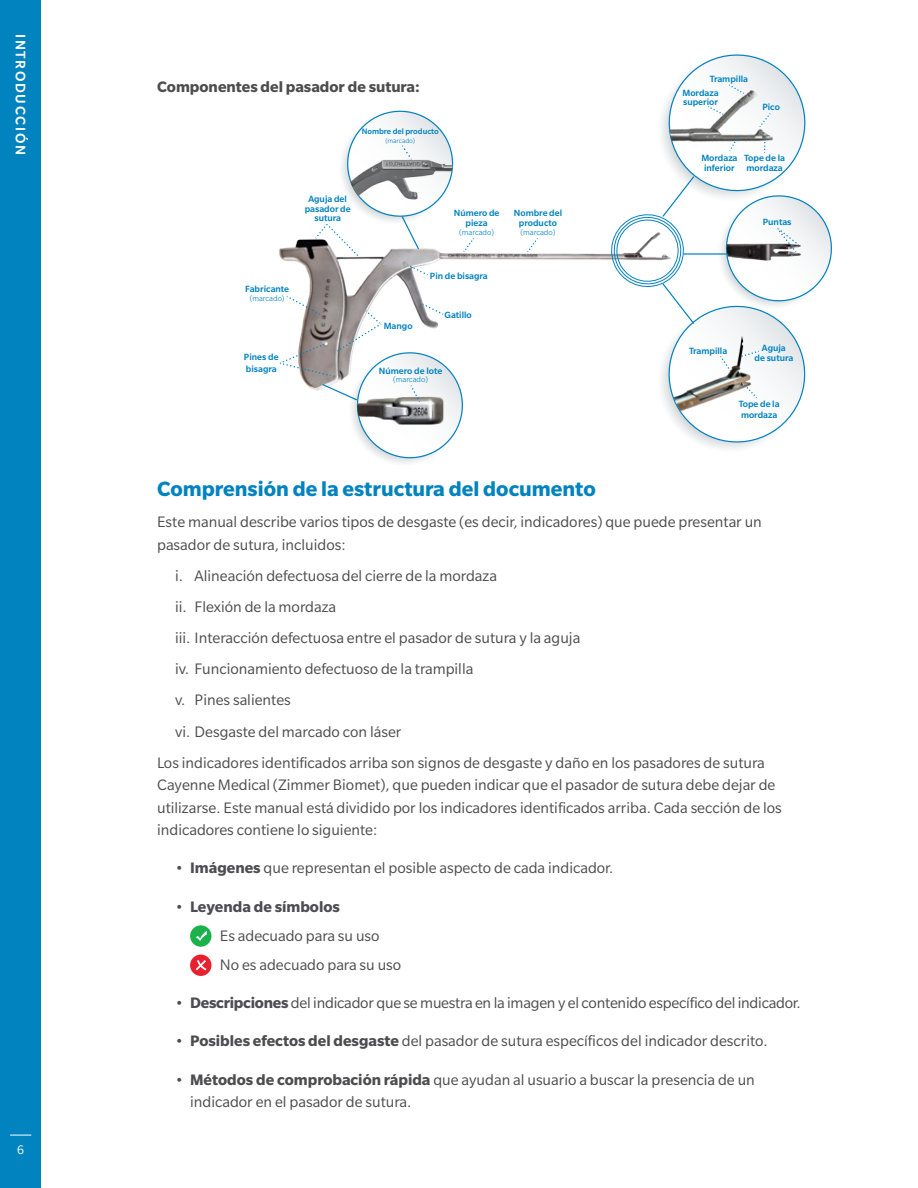
<style>
.page{position:relative;width:918px;height:1188px;background:#fff}
.page>*{position:absolute;margin:0;border:0;box-sizing:border-box;transform-origin:0 0}
.t1{font:700 22.5px "Slate Pro";color:#0083bf}
.t2{font:16.5px/22.5px "Slate Pro";color:#4d4d4f}
.t3{font:700 16.5px "Slate Pro";color:#4d4d4f}
.t4{font:500 15px "Slate Pro";letter-spacing:.11em;color:#fff}
.t5{font:13.5px "Slate Pro";color:#fff}
.t6{font:500 9.75px/9.3px "Slate Pro";color:#0082be}
.t7{font:300 8.55px "Slate Pro";color:#0082be}
.t8{font:500 8.55px "Slate Pro";color:#0082be}
.t9{font:300 7.35px "Slate Pro";color:#0082be}
.s1{font-weight:700}
</style>
<div class="page">
<div style="left:0;top:0;width:41px;height:1188px;background:#0083bf"></div>
<svg style="left:10px;top:1135px;width:21px;height:1px"></svg>
<img style="left:279px;top:239px;width:328px;height:125px">
<svg style="left:315px;top:110px;width:159px;height:148px"></svg>
<svg style="left:527px;top:238px;width:11px;height:14px"></svg>
<svg style="left:607px;top:54px;width:225px;height:395px"></svg>
<svg style="left:408px;top:264px;width:20px;height:12px"></svg>
<svg style="left:280px;top:296px;width:190px;height:167px"></svg>
<div style="left:190px;top:925px;width:21px;height:22px;background:#1cb24b;border-radius:50%"></div>
<svg style="left:196px;top:931px;width:11px;height:10px"></svg>
<div style="left:190px;top:955px;width:21px;height:21px;background:#e8212e;border-radius:50%"></div>
<svg style="left:196px;top:960px;width:10px;height:10px"></svg>
<p class="t4" style="left:29px;top:34px;width:122px;rotate:90deg">INTRODUCCIÓN</p>
<p class="t5" style="left:17px;top:1143px;width:8px">6</p>
<p class="t3" style="left:157px;top:78px;width:264px">Componentes del pasador de sutura:</p>
<p class="t8" style="left:362px;top:127px;width:79px">Nombre del producto</p>
<p class="t9" style="left:385px;top:137px;width:31px">(marcado)</p>
<p class="t6" style="left:305px;top:194px;width:48px;line-height:9.8px;text-align:center">Aguja del pasador de sutura</p>
<p class="t6" style="left:245px;top:284px;width:46px">Fabricante</p>
<p class="t7" style="left:250px;top:294px;width:36px">(marcado)</p>
<p class="t6" style="left:244px;top:351px;width:36px;line-height:11.9px">Pines de bisagra</p>
<p class="t6" style="left:454px;top:209px;width:47px;text-align:center">Número de pieza</p>
<p class="t7" style="left:459px;top:227px;width:36px">(marcado)</p>
<p class="t6" style="left:430px;top:271px;width:59px">Pin de bisagra</p>
<p class="t6" style="left:384px;top:321px;width:30px">Mango</p>
<p class="t6" style="left:445px;top:310px;width:29px">Gatillo</p>
<p class="t6" style="left:379px;top:366px;width:65px">Número de lote</p>
<p class="t7" style="left:393px;top:375px;width:36px">(marcado)</p>
<p class="t6" style="left:514px;top:209px;width:50px;text-align:center">Nombre del producto</p>
<p class="t7" style="left:521px;top:227px;width:36px">(marcado)</p>
<p class="t6" style="left:710px;top:74px;width:40px">Trampilla</p>
<p class="t6" style="left:682px;top:88px;width:38px">Mordaza superior</p>
<p class="t6" style="left:762px;top:102px;width:19px">Pico</p>
<p class="t6" style="left:701px;top:152px;width:38px;line-height:10.4px">Mordaza inferior</p>
<p class="t6" style="left:744px;top:152px;width:42px;line-height:10.4px">Tope de la mordaza</p>
<p class="t6" style="left:763px;top:217px;width:30px">Puntas</p>
<p class="t6" style="left:689px;top:346px;width:40px">Trampilla</p>
<p class="t6" style="left:755px;top:343px;width:40px;line-height:10.4px;text-align:center">Aguja<br>de sutura</p>
<p class="t6" style="left:739px;top:397px;width:42px;line-height:11.9px">Tope de la mordaza</p>
<h1 class="t1" style="left:157px;top:476px;width:440px">Comprensión de la estructura del documento</h1>
<p class="t2" style="left:157px;top:511px;width:606px">Este manual describe varios tipos de desgaste (es decir, indicadores) que puede presentar un pasador de sutura, incluidos:</p>
<p class="t2" style="left:175px;top:564px;width:323px">i. Alineación defectuosa del cierre de la mordaza</p>
<p class="t2" style="left:175px;top:595px;width:163px">ii. Flexión de la mordaza</p>
<p class="t2" style="left:175px;top:627px;width:407px">iii. Interacción defectuosa entre el pasador de sutura y la aguja</p>
<p class="t2" style="left:175px;top:658px;width:300px">iv. Funcionamiento defectuoso de la trampilla</p>
<p class="t2" style="left:175px;top:689px;width:117px">v. Pines salientes</p>
<p class="t2" style="left:175px;top:720px;width:228px">vi. Desgaste del marcado con láser</p>
<p class="t2" style="left:157px;top:751px;width:609px">Los indicadores identificados arriba son signos de desgaste y daño en los pasadores de sutura</p>
<p class="t2" style="left:157px;top:774px;width:626px">Cayenne Medical (Zimmer Biomet), que pueden indicar que el pasador de sutura debe dejar de utilizarse. Este manual está dividido por los indicadores identificados arriba. Cada sección de los indicadores contiene lo siguiente:</p>
<p class="t2" style="left:175px;top:857px;width:440px">• <span class="s1">Imágenes</span> que representan el posible aspecto de cada indicador.</p>
<p class="t2" style="left:220px;top:892px;width:183px;line-height:29.2px;text-indent:-45px">• <span class="s1">Leyenda de símbolos<br></span>Es adecuado para su uso<br>No es adecuado para su uso</p>
<p class="t2" style="left:175px;top:992px;width:627px">• <span class="s1">Descripciones</span> del indicador que se muestra en la imagen y el contenido específico del indicador.</p>
<p class="t2" style="left:175px;top:1030px;width:594px">• <span class="s1">Posibles efectos del desgaste</span> del pasador de sutura específicos del indicador descrito.</p>
<p class="t2" style="left:190px;top:1068px;width:566px;text-indent:-15px">• <span class="s1">Métodos de comprobación rápida</span> que ayudan al usuario a buscar la presencia de un indicador en el pasador de sutura.</p>
</div>
